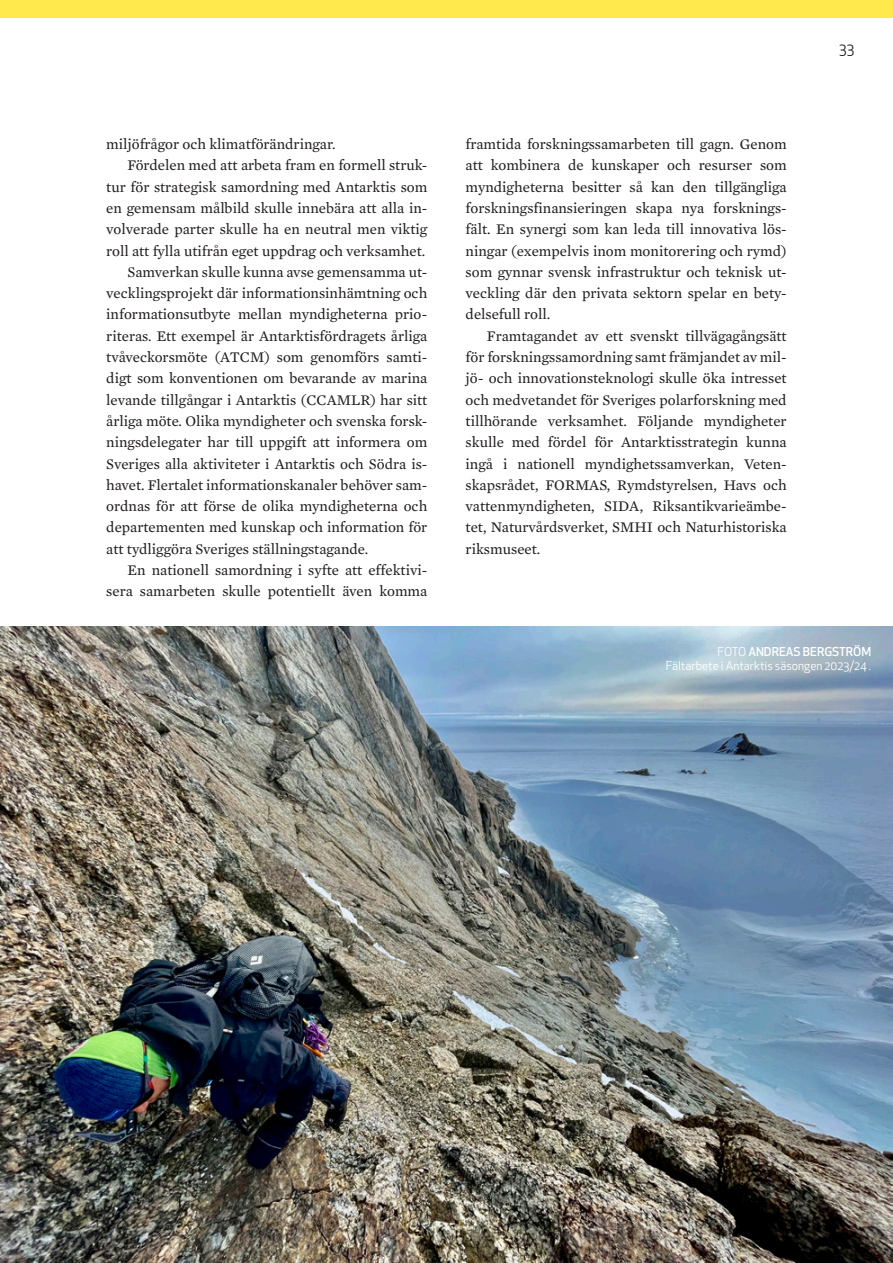
<style>
.page{position:relative;width:893px;height:1263px;background:#fff}
.page>*{position:absolute;margin:0;border:0;box-sizing:border-box;transform-origin:0 0}
.Nytt_stycke{font:15px/21.3px "Mercury Text G2";color:#231f20;text-align:justify}
.t1{font:15px "Apex New";color:#231f20}
.Bildtext{font:12px/14.4px "Apex New";color:#fff;text-align:right}
.s1{font-weight:500}
</style>
<div class="page">
<div style="left:0;top:0;width:893px;height:17px;background:#ffe94d"></div>
<img style="left:0;top:627px;width:893px;height:636px">
<p class="Nytt_stycke" style="left:106px;top:133px;width:231px">miljöfrågor och klimatförändringar.</p>
<p class="Nytt_stycke" style="left:106px;top:154px;width:323px;text-indent:21px">Fördelen med att arbeta fram en formell struk&shy;tur för strategisk samordning med Antarktis som en gemensam målbild skulle innebära att alla in&shy;volverade parter skulle ha en neutral men viktig roll att fylla utifrån eget uppdrag och verksamhet.</p>
<p class="Nytt_stycke" style="left:106px;top:260px;width:323px;text-indent:21px">Samverkan skulle kunna avse gemensamma ut&shy;vecklingsprojekt där informationsinhämtning och informationsutbyte mellan myndigheterna prio&shy;riteras. Ett exempel är Antarktisfördragets årliga tvåveckorsmöte (ATCM) som genomförs samti&shy;digt som konventionen om bevarande av marina levande tillgångar i Antarktis (CCAMLR) har sitt årliga möte. Olika myndigheter och svenska forsk&shy;ningsdelegater har till uppgift att informera om Sveriges alla aktiviteter i Antarktis och Södra is&shy;havet. Flertalet informationskanaler behöver sam&shy;ordnas för att förse de olika myndigheterna och departementen med kunskap och information för att tydliggöra Sveriges ställningstagande.</p>
<p class="Nytt_stycke" style="left:106px;top:559px;width:323px;text-align:right">En nationell samordning i syfte att effektivi&shy;sera samarbeten skulle potentiellt även komma</p>
<p class="Nytt_stycke" style="left:466px;top:133px;width:323px">framtida forskningssamarbeten till gagn. Genom att kombinera de kunskaper och resurser som myndigheterna besitter så kan den tillgängliga forskningsfinansieringen skapa nya forsknings&shy;fält. En synergi som kan leda till innovativa lös&shy;ningar (exempelvis inom monitorering och rymd) som gynnar svensk infrastruktur och teknisk ut&shy;veckling där den privata sektorn spelar en bety&shy;delsefull roll.</p>
<p class="Nytt_stycke" style="left:466px;top:324px;width:323px;text-indent:21px">Framtagandet av ett svenskt tillvägagångsätt för forskningssamordning samt främjandet av mil&shy;jö- och innovationsteknologi skulle öka intresset och medvetandet för Sveriges polarforskning med tillhörande verksamhet. Följande myndigheter skulle med fördel för Antarktisstrategin kunna ingå i nationell myndighetssamverkan, Veten&shy;skapsrådet, FORMAS, Rymdstyrelsen, Havs och vattenmyndigheten, SIDA, Riksantikvarieämbe&shy;tet, Naturvårdsverket, SMHI och Naturhistoriska riksmuseet.</p>
<p class="t1" style="left:839px;top:39px;width:17px">33</p>
<p class="Bildtext" style="left:666px;top:644px;width:207px">FOTO <span class="s1">ANDREAS BERGSTRÖM<br></span>Fältarbete i Antarktis säsongen 2023/24 .</p>
</div>
